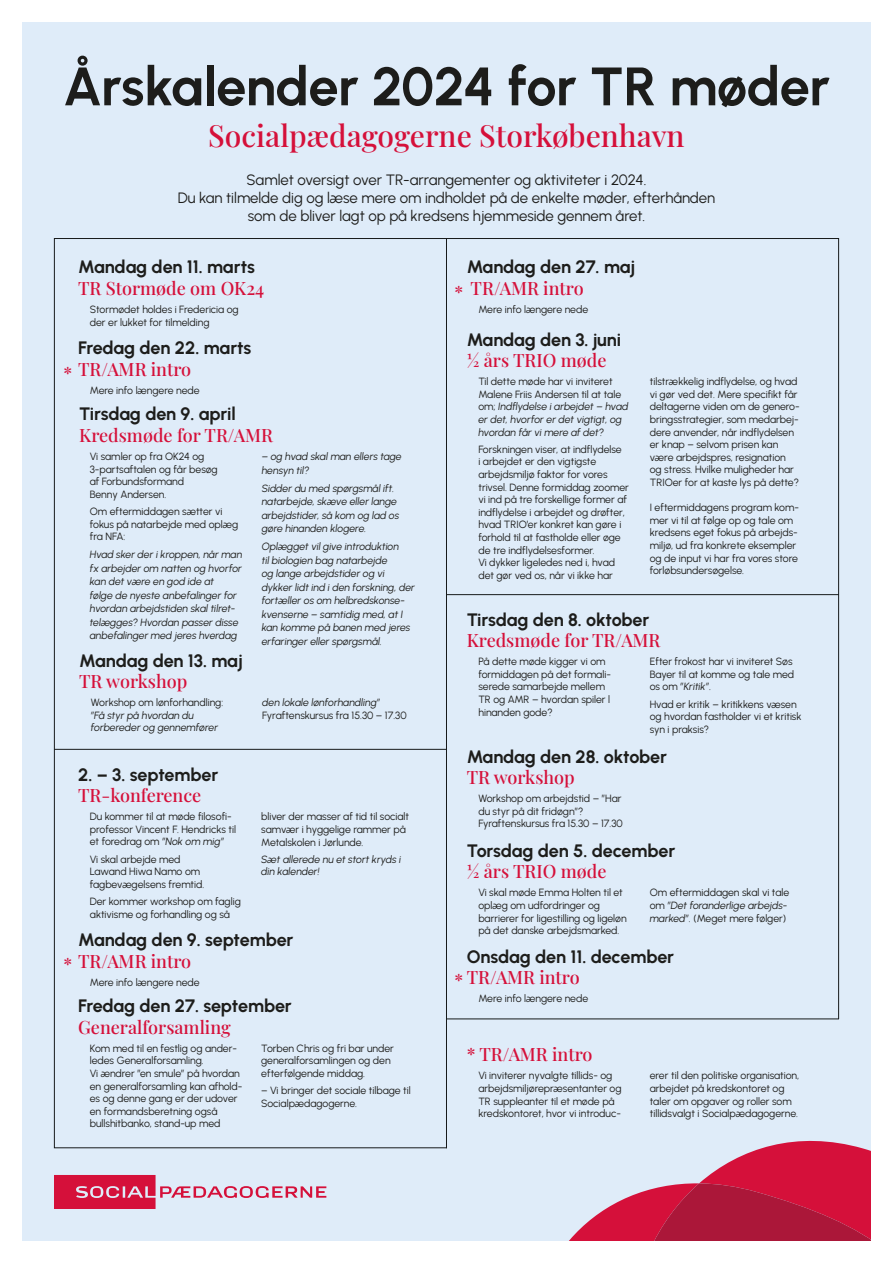
<style>
.page{position:relative;width:893px;height:1263px;background:#dfecf9}
.page>*{position:absolute;margin:0;border:0;box-sizing:border-box;transform-origin:0 0}
.t1{font:700 54px "Urbanist";letter-spacing:-.01em;color:#1d1d1b}
.t2{font:500 30px "Playfair Display";color:#d5103a}
.t3{font:700 18px "Urbanist";letter-spacing:-.01em;color:#1d1d1b}
.t4{font:500 18px "Playfair Display";color:#d5103a}
.t5{font:15px/18px "Urbanist";letter-spacing:-.005em;color:#1d1d1b;text-align:center}
.t6{font:10.5px/12.6px "Urbanist";letter-spacing:-.005em;color:#1d1d1b}
.t7{font:italic 10.5px/13.5px "Urbanist";letter-spacing:-.005em;color:#1d1d1b}
.s1{font-style:italic}
.s2{font-style:normal}
</style>
<div class="page">
<hr style="left:446px;top:238px;width:1px;height:910px;background:#171a1b">
<hr style="left:54px;top:749px;width:392px;height:1px;background:#171a1b">
<hr style="left:447px;top:1018px;width:392px;height:1px;background:#171a1b">
<hr style="left:447px;top:594px;width:392px;height:1px;background:#171a1b">
<svg style="left:54px;top:1175px;width:272px;height:34px"></svg>
<svg style="left:540px;top:1130px;width:332px;height:112px"></svg>
<div style="left:0;top:0;width:21px;height:1263px;background:#fff"></div>
<div style="left:872px;top:0;width:21px;height:1263px;background:#fff"></div>
<div style="left:21px;top:0;width:861px;height:21px;background:#fff"></div>
<div style="left:21px;top:1242px;width:861px;height:21px;background:#fff"></div>
<h1 class="t1" style="left:63px;top:51px;width:769px">Årskalender 2024 for TR møder</h1>
<h2 class="t2" style="left:208px;top:112px;width:478px">Socialpædagogerne Storkøbenhavn</h2>
<h3 class="t5" style="left:178px;top:171px;width:539px">Samlet oversigt over TR-arrangementer og aktiviteter i 2024.<br>Du kan tilmelde dig og læse mere om indholdet på de enkelte møder, efterhånden som de bliver lagt op på kredsens hjemmeside gennem året.</h3>
<h3 class="t3" style="left:78px;top:255px;width:178px">Mandag den 11. marts</h3>
<h3 class="t4" style="left:78px;top:274px;width:188px">TR Stormøde om OK24</h3>
<p class="t6" style="left:90px;top:303px;width:150px">Stormødet holdes i Fredericia og der er lukket for tilmelding</p>
<h3 class="t3" style="left:78px;top:336px;width:175px">Fredag den 22. marts</h3>
<h3 class="t4" style="left:78px;top:355px;width:115px">TR/AMR intro</h3>
<p class="t6" style="left:90px;top:383px;width:111px">Mere info længere nede</p>
<h3 class="t4" style="left:64px;top:359px;width:10px">*</h3>
<h3 class="t3" style="left:79px;top:402px;width:158px">Tirsdag den 9. april</h3>
<h3 class="t4" style="left:79px;top:421px;width:195px">Kredsmøde for TR/AMR</h3>
<p class="t6" style="left:90px;top:450px;width:129px">Vi samler op fra OK24 og<br>3-partsaftalen og får besøg af Forbundsformand<br>Benny Andersen.</p>
<p class="t6" style="left:90px;top:505px;width:150px">Om eftermiddagen sætter vi fokus på natarbejde med oplæg fra NFA:</p>
<p class="t7" style="left:90px;top:547px;width:154px">Hvad sker der i kroppen, når man fx arbejder om natten og hvorfor kan det være en god ide at<br>følge de nyeste anbefalinger for hvordan arbejdstiden skal tilret&shy;telægges? Hvordan passer disse anbefalinger med jeres hverdag</p>
<p class="t7" style="left:262px;top:449px;width:142px">– og hvad skal man ellers tage hensyn til?</p>
<p class="t7" style="left:262px;top:481px;width:139px">Sidder du med spørgsmål ift. natarbejde, skæve eller lange arbejdstider, så kom og lad os gøre hinanden klogere.</p>
<p class="t7" style="left:262px;top:539px;width:155px">Oplægget vil give introduktion<br>til biologien bag natarbejde<br>og lange arbejdstider og vi dykker lidt ind i den forskning, der fortæller os om helbredskonse&shy;kvenserne – samtidig med, at I kan komme på banen med jeres erfaringer eller spørgsmål.</p>
<h3 class="t3" style="left:79px;top:648px;width:165px">Mandag den 13. maj</h3>
<h3 class="t4" style="left:79px;top:667px;width:110px">TR workshop</h3>
<p class="t6" style="left:91px;top:696px;width:134px">Workshop om lønforhandling:</p>
<p class="t7" style="left:91px;top:709px;width:129px;line-height:12.6px">”Få styr på hvordan du forbereder og gennemfører</p>
<h3 class="t3" style="left:78px;top:762px;width:142px">2. – 3. september</h3>
<h3 class="t4" style="left:78px;top:781px;width:125px">TR-konference</h3>
<p class="t6" style="left:90px;top:810px;width:148px">Du kommer til at møde filosofi&shy;professor Vincent F. Hendricks til et foredrag om <span class="s1">”Nok om mig”</span></p>
<p class="t6" style="left:90px;top:852px;width:116px">Vi skal arbejde med<br>Lawand Hiwa Namo om fagbevægelsens fremtid.</p>
<p class="t6" style="left:90px;top:895px;width:153px">Der kommer workshop om faglig aktivisme og forhandling og så</p>
<p class="t7" style="left:262px;top:695px;width:120px">den lokale lønforhandling”</p>
<p class="t6" style="left:262px;top:709px;width:146px">Fyraftenskursus fra 15.30 – 17.30</p>
<p class="t6" style="left:261px;top:810px;width:149px">bliver der masser af tid til socialt samvær i hyggelige rammer på<br>Metalskolen i Jørlunde.</p>
<p class="t7" style="left:261px;top:852px;width:142px;line-height:12.6px">Sæt allerede nu et stort kryds i din kalender!</p>
<h3 class="t3" style="left:78px;top:928px;width:217px">Mandag den 9. september</h3>
<h3 class="t4" style="left:78px;top:947px;width:115px">TR/AMR intro</h3>
<p class="t6" style="left:90px;top:975px;width:111px">Mere info længere nede</p>
<h3 class="t4" style="left:64px;top:950px;width:10px">*</h3>
<h3 class="t3" style="left:78px;top:994px;width:215px">Fredag den 27. september</h3>
<h3 class="t4" style="left:78px;top:1013px;width:154px">Generalforsamling</h3>
<p class="t6" style="left:90px;top:1041px;width:154px">Kom med til en festlig og ander&shy;ledes Generalforsamling.<br>Vi ændrer ”en smule” på hvordan en generalforsamling kan afhold&shy;es og denne gang er der udover en formandsberetning også bullshitbanko, stand-up med</p>
<p class="t6" style="left:261px;top:1041px;width:134px">Torben Chris og fri bar under generalforsamlingen og den efterfølgende middag.</p>
<p class="t6" style="left:261px;top:1084px;width:151px">– Vi bringer det sociale tilbage til<br>Socialpædagogerne.</p>
<h3 class="t3" style="left:467px;top:255px;width:170px">Mandag den 27. maj</h3>
<h3 class="t4" style="left:454px;top:278px;width:10px">*</h3>
<h3 class="t4" style="left:471px;top:274px;width:115px">TR/AMR intro</h3>
<p class="t6" style="left:478px;top:303px;width:111px">Mere info længere nede</p>
<h3 class="t3" style="left:467px;top:327px;width:156px">Mandag den 3. juni</h3>
<h3 class="t4" style="left:467px;top:346px;width:141px">½ års TRIO møde</h3>
<p class="t7" style="left:478px;top:375px;width:151px;line-height:12.6px"><span class="s2">Til dette møde har vi inviteret<br>Malene Friis Andersen til at tale om;</span> Indflydelse i arbejdet – hvad er det, hvorfor er det vigtigt, og hvordan får vi mere af det?</p>
<p class="t6" style="left:478px;top:442px;width:152px">Forskningen viser, at indflydelse<br>i arbejdet er den vigtigste arbejdsmiljø faktor for vores trivsel. Denne formiddag zoomer vi ind på tre forskellige former af indflydelse i arbejdet og drøfter, hvad TRIO’er konkret kan gøre i forhold til at fastholde eller øge de tre indflydelsesformer.<br>Vi dykker ligeledes ned i, hvad det gør ved os, når vi ikke har</p>
<p class="t6" style="left:650px;top:375px;width:152px">tilstrækkelig indflydelse, og hvad vi gør ved det. Mere specifikt får deltagerne viden om de genero&shy;bringsstrategier, som medarbej&shy;dere anvender, når indflydelsen er knap – selvom prisen kan være arbejdspres, resignation og stress. Hvilke muligheder har<br>TRIOer for at kaste lys på dette?</p>
<p class="t6" style="left:650px;top:501px;width:151px">I eftermiddagens program kom&shy;mer vi til at følge op og tale om kredsens eget fokus på arbejds&shy;miljø, ud fra konkrete eksempler og de input vi har fra vores store forløbsundersøgelse.</p>
<h3 class="t3" style="left:467px;top:607px;width:184px">Tirsdag den 8. oktober</h3>
<h3 class="t4" style="left:467px;top:626px;width:195px">Kredsmøde for TR/AMR</h3>
<p class="t6" style="left:478px;top:655px;width:133px">På dette møde kigger vi om formiddagen på det formali&shy;serede samarbejde mellem<br>TR og AMR – hvordan spiler l hinanden gode?</p>
<p class="t6" style="left:650px;top:655px;width:146px">Efter frokost har vi inviteret Søs<br>Bayer til at komme og tale med os om <span class="s1">”Kritik”</span>.</p>
<p class="t6" style="left:650px;top:697px;width:153px">Hvad er kritik – kritikkens væsen og hvordan fastholder vi et kritisk syn i praksis?</p>
<h3 class="t3" style="left:467px;top:744px;width:202px">Mandag den 28. oktober</h3>
<h3 class="t4" style="left:467px;top:763px;width:110px">TR workshop</h3>
<p class="t6" style="left:478px;top:792px;width:146px">Workshop om arbejdstid – ”Har du styr på dit fridøgn”?<br>Fyraftenskursus fra 15.30 – 17.30</p>
<h3 class="t3" style="left:467px;top:839px;width:210px">Torsdag den 5. december</h3>
<h3 class="t4" style="left:467px;top:857px;width:141px">½ års TRIO møde</h3>
<p class="t6" style="left:478px;top:886px;width:150px">Vi skal møde Emma Holten til et oplæg om udfordringer og barrierer for ligestilling og ligeløn på det danske arbejdsmarked.</p>
<p class="t6" style="left:650px;top:886px;width:141px">Om eftermiddagen skal vi tale om <span class="s1">”Det foranderlige arbejds&shy;marked”</span>. (Meget mere følger)</p>
<h3 class="t3" style="left:467px;top:944px;width:209px">Onsdag den 11. december</h3>
<h3 class="t4" style="left:467px;top:963px;width:115px">TR/AMR intro</h3>
<p class="t6" style="left:478px;top:992px;width:111px">Mere info længere nede</p>
<h3 class="t4" style="left:454px;top:966px;width:10px">*</h3>
<h3 class="t4" style="left:467px;top:1040px;width:127px">* TR/AMR intro</h3>
<p class="t6" style="left:478px;top:1069px;width:145px">Vi inviterer nyvalgte tillids- og arbejdsmiljørepræsentanter og<br>TR suppleanter til et møde på kredskontoret, hvor vi introduc-</p>
<p class="t6" style="left:650px;top:1069px;width:151px">erer til den politiske organisation, arbejdet på kredskontoret og taler om opgaver og roller som tillidsvalgt i Socialpædagogerne.</p>
</div>
